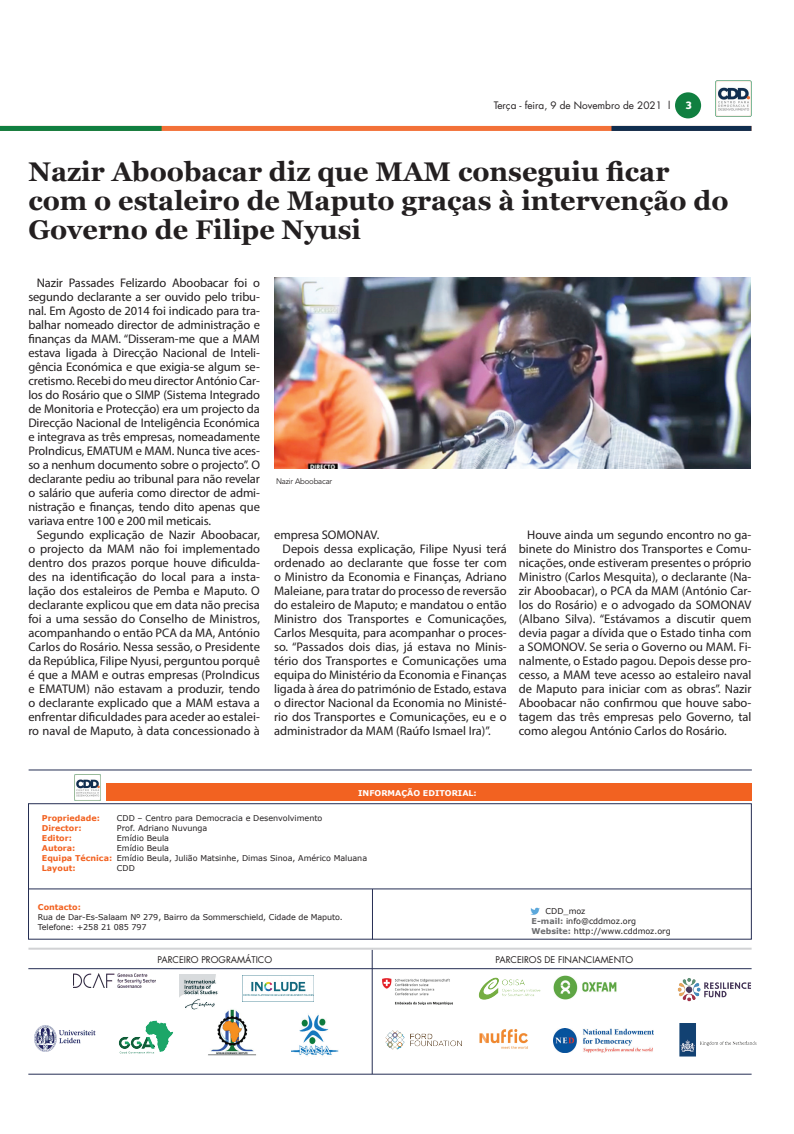
<style>
.page{position:relative;width:794px;height:1134px;background:#fff}
.page>*{position:absolute;margin:0;border:0;box-sizing:border-box;transform-origin:0 0}
.t1{font:700 27px/29px "Georgia";color:#231f20}
.t2{font:12.5px/14px "Myriad Pro";color:#231f20;text-align:justify}
.t3{font:10px "Futura LT";color:#231f20}
.t4{font:700 10px "Popular";color:#fff}
.t5{font:9px "Futura LT";color:#231f20}
.t6{font:8px/10px "Verdana";color:#231f20}
.t7{font:700 8px "Verdana";color:#f26221}
.t8{font:700 8px "Verdana";color:#fff}
.t9{font:8px "Avenir LT Std";letter-spacing:-.02em;color:#231f20}
.s1{font-weight:700;color:#f26221}
.s2{font-weight:700;color:#6c6d70}
</style>
<div class="page">
<div style="left:0;top:126px;width:751px;height:5px;background:#f37138"></div>
<div style="left:0;top:126px;width:162px;height:5px;background:#107f40"></div>
<div style="left:611px;top:126px;width:140px;height:5px;background:#102e4f"></div>
<div style="left:675px;top:92px;width:26px;height:26px;background:#107f40;border-radius:50%"></div>
<img style="left:716px;top:81px;width:35px;height:35px">
<img style="left:274px;top:278px;width:476px;height:191px">
<div style="left:106px;top:783px;width:645px;height:18px;background:#f26221"></div>
<div style="left:28px;top:803px;width:723px;height:136px;border:1px solid #252e53"></div>
<hr style="left:28px;top:889px;width:723px;height:1px;background:#252e53">
<hr style="left:372px;top:889px;width:1px;height:50px;background:#252e53">
<svg style="left:530px;top:907px;width:10px;height:8px"></svg>
<img style="left:75px;top:775px;width:26px;height:26px">
<hr style="left:29px;top:770px;width:723px;height:1px;background:#252e53">
<hr style="left:372px;top:950px;width:1px;height:124px;background:#252e53">
<hr style="left:28px;top:948px;width:723px;height:2px;background:#d1d2d4">
<hr style="left:28px;top:968px;width:723px;height:1px;background:#252e53">
<hr style="left:28px;top:1074px;width:723px;height:1px;background:#252e53">
<img style="left:242px;top:976px;width:72px;height:25px">
<img style="left:35px;top:1026px;width:60px;height:25px">
<img style="left:74px;top:974px;width:82px;height:14px">
<img style="left:180px;top:975px;width:38px;height:35px">
<img style="left:118px;top:1021px;width:55px;height:32px">
<img style="left:207px;top:1008px;width:49px;height:48px">
<img style="left:291px;top:1014px;width:48px;height:42px">
<img style="left:382px;top:978px;width:70px;height:26px">
<img style="left:478px;top:977px;width:62px;height:23px">
<img style="left:479px;top:1029px;width:49px;height:20px">
<img style="left:554px;top:1029px;width:99px;height:23px">
<img style="left:554px;top:976px;width:62px;height:24px">
<img style="left:385px;top:1030px;width:77px;height:20px">
<img style="left:677px;top:978px;width:74px;height:24px">
<img style="left:679px;top:1023px;width:78px;height:34px">
<p class="t3" style="left:494px;top:99px;width:178px">Terça - feira, 9 de Novembro de 2021 l</p>
<p class="t4" style="left:685px;top:98px;width:7px">3</p>
<h1 class="t1" style="left:28px;top:158px;width:702px">Nazir Aboobacar diz que MAM conseguiu ficar com o estaleiro de Maputo graças à intervenção do<br>Governo de Filipe Nyusi</h1>
<p class="t2" style="left:28px;top:276px;width:233px;text-indent:9px">Nazir Passades Felizardo Aboobacar foi o segundo declarante a ser ouvido pelo tribu&shy;nal. Em Agosto de 2014 foi indicado para tra&shy;balhar nomeado director de administração e finanças da MAM. “Disseram-me que a MAM estava ligada à Direcção Nacional de Inteli&shy;gência Económica e que exigia-se algum se&shy;cretismo. Recebi do meu director António Car&shy;los do Rosário que o SIMP (Sistema Integrado de Monitoria e Protecção) era um projecto da Direcção Nacional de Inteligência Económica e integrava as três empresas, nomeadamente ProIndicus, EMATUM e MAM. Nunca tive aces&shy;so a nenhum documento sobre o projecto”. O declarante pediu ao tribunal para não revelar o salário que auferia como director de admi&shy;nistração e finanças, tendo dito apenas que variava entre 100 e 200 mil meticais.</p>
<p class="t2" style="left:28px;top:528px;width:233px;text-indent:8px">Segundo explicação de Nazir Aboobacar, o projecto da MAM não foi implementado dentro dos prazos porque houve dificulda&shy;des na identificação do local para a insta&shy;lação dos estaleiros de Pemba e Maputo. O declarante explicou que em data não precisa foi a uma sessão do Conselho de Ministros, acompanhando o então PCA da MA, António Carlos do Rosário. Nessa sessão, o Presidente da República, Filipe Nyusi, perguntou porquê é que a MAM e outras empresas (ProIndicus e EMATUM) não estavam a produzir, tendo o declarante explicado que a MAM estava a enfrentar dificuldades para aceder ao estalei&shy;ro naval de Maputo, à data concessionado à</p>
<p class="t9" style="left:276px;top:477px;width:58px">Nazir Aboobacar</p>
<p class="t2" style="left:519px;top:528px;width:234px;text-indent:8px">Houve ainda um segundo encontro no ga&shy;binete do Ministro dos Transportes e Comu&shy;nicações, onde estiveram presentes o próprio Ministro (Carlos Mesquita), o declarante (Na&shy;zir Aboobacar), o PCA da MAM (António Car&shy;los do Rosário) e o advogado da SOMONAV (Albano Silva). “Estávamos a discutir quem devia pagar a dívida que o Estado tinha com a SOMONOV. Se seria o Governo ou MAM. Fi&shy;nalmente, o Estado pagou. Depois desse pro&shy;cesso, a MAM teve acesso ao estaleiro naval de Maputo para iniciar com as obras”. Nazir Aboobacar não confirmou que houve sabo&shy;tagem das três empresas pelo Governo, tal como alegou António Carlos do Rosário.</p>
<p class="t2" style="left:274px;top:528px;width:107px">empresa SOMONAV.</p>
<p class="t2" style="left:283px;top:542px;width:226px">Depois dessa explicação, Filipe Nyusi terá</p>
<p class="t2" style="left:274px;top:556px;width:234px">ordenado ao declarante que fosse ter com</p>
<p class="t2" style="left:274px;top:570px;width:234px">o Ministro da Economia e Finanças, Adriano</p>
<p class="t2" style="left:274px;top:584px;width:234px">Maleiane, para tratar do processo de reversão</p>
<p class="t2" style="left:274px;top:598px;width:234px">do estaleiro de Maputo; e mandatou o então</p>
<p class="t2" style="left:274px;top:612px;width:234px">Ministro dos Transportes e Comunicações,</p>
<p class="t2" style="left:274px;top:626px;width:234px">Carlos Mesquita, para acompanhar o proces-</p>
<p class="t2" style="left:274px;top:640px;width:234px">so. “Passados dois dias, já estava no Minis-</p>
<p class="t2" style="left:274px;top:654px;width:234px">tério dos Transportes e Comunicações uma</p>
<p class="t2" style="left:274px;top:668px;width:234px">equipa do Ministério da Economia e Finanças</p>
<p class="t2" style="left:274px;top:682px;width:234px">ligada à área do património de Estado, estava</p>
<p class="t2" style="left:274px;top:696px;width:234px">o director Nacional da Economia no Ministé-</p>
<p class="t2" style="left:274px;top:710px;width:234px">rio dos Transportes e Comunicações, eu e o</p>
<p class="t2" style="left:274px;top:724px;width:218px">administrador da MAM (Raúfo Ismael Ira)”.</p>
<p class="t8" style="left:358px;top:787px;width:120px">INFORMAÇÃO EDITORIAL:</p>
<p class="t7" style="left:42px;top:812px;width:60px">Propriedade:</p>
<p class="t6" style="left:117px;top:813px;width:207px">CDD – Centro para Democracia e Desenvolvimento</p>
<p class="t7" style="left:42px;top:822px;width:41px">Director:</p>
<p class="t6" style="left:117px;top:823px;width:92px">Prof. Adriano Nuvunga</p>
<p class="t7" style="left:42px;top:832px;width:32px">Editor:</p>
<p class="t6" style="left:117px;top:833px;width:54px">Emídio Beula</p>
<p class="t7" style="left:42px;top:842px;width:35px">Autora:</p>
<p class="t6" style="left:42px;top:843px;width:327px;text-indent:75px">Emídio Beula<br><span class="s1">Equipa Técnica:</span> Emídio Beula, Julião Matsinhe, Dimas Sinoa, Américo Maluana<br><span class="s1">Layout:</span></p>
<p class="t6" style="left:117px;top:863px;width:19px">CDD</p>
<p class="t7" style="left:38px;top:901px;width:45px">Contacto:</p>
<p class="t6" style="left:38px;top:911px;width:306px">Rua de Dar-Es-Salaam Nº 279, Bairro da Sommerschield, Cidade de Maputo.<br>Telefone: +258 21 085 797</p>
<p class="t6" style="left:531px;top:906px;width:141px;text-indent:14px">CDD_moz<br><span class="s2">E-mail:</span> info@cddmoz.org<br><span class="s2">Website:</span> http://www.cddmoz.org</p>
<p class="t5" style="left:158px;top:953px;width:116px">PARCEIRO PROGRAMÁTICO</p>
<p class="t5" style="left:495px;top:953px;width:139px">PARCEIROS DE FINANCIAMENTO</p>
</div>
